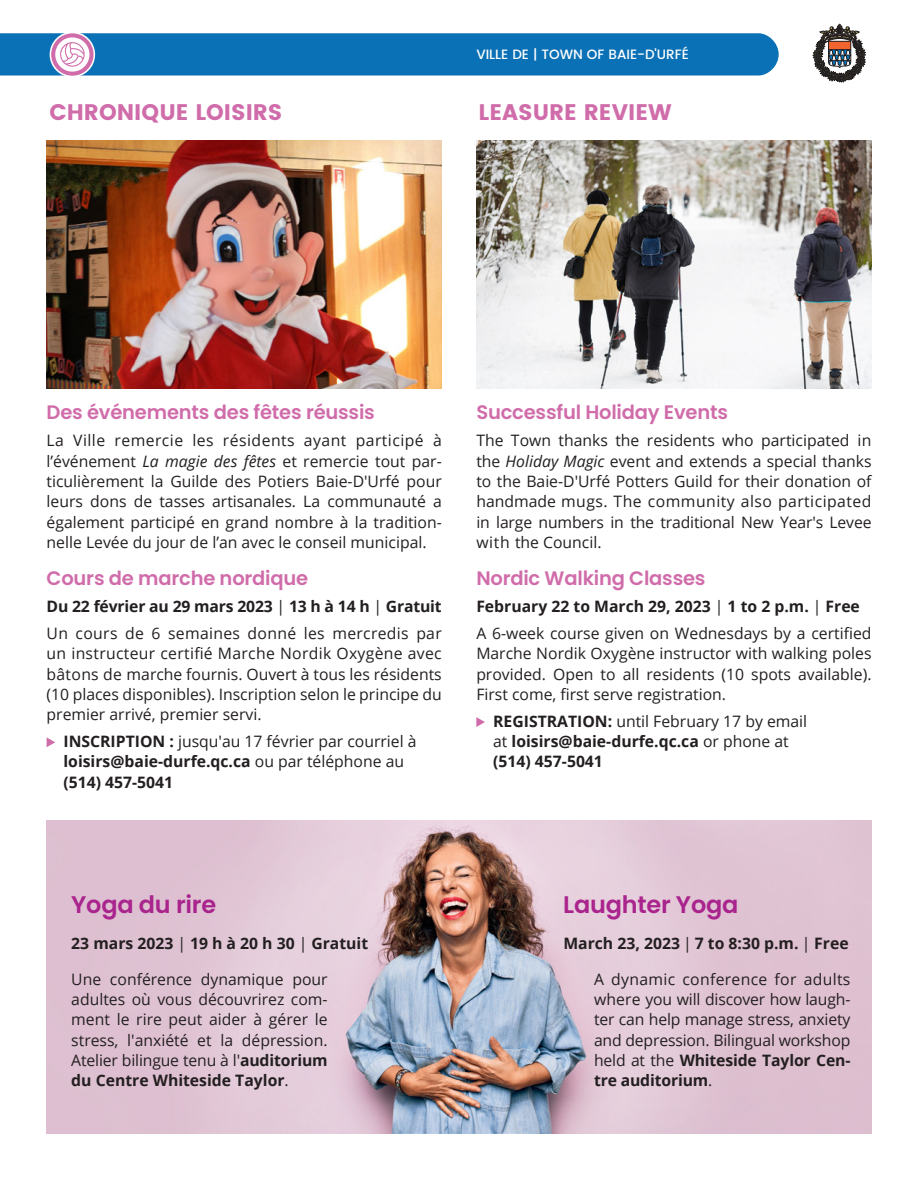
<style>
.page{position:relative;width:918px;height:1188px;background:#fff}
.page>*{position:absolute;margin:0;border:0;box-sizing:border-box;transform-origin:0 0}
.t1{font:600 24px "Poppins";letter-spacing:-.01em;color:#a9248d}
.t2{font:700 22.5px "Poppins";color:#d06caa}
.t3{font:600 19.5px "Poppins";letter-spacing:-.01em;color:#d06caa}
.t4{font:15.75px/20.2px "Open Sans";color:#231f20;text-align:justify}
.t5{font:700 15.75px/20.2px "Open Sans";color:#231f20}
.t6{font:15.75px/27px "Open Sans";letter-spacing:.02em;color:#231f20}
.t7{font:500 13.5px "Poppins";color:#fff}
.s1{font-style:italic}
.s2{font-weight:700}
.s3{font-weight:400}
</style>
<div class="page">
<svg style="left:812px;top:24px;width:54px;height:59px"></svg>
<img style="left:47px;top:820px;width:825px;height:314px">
<svg style="left:47px;top:737px;width:8px;height:10px"></svg>
<svg style="left:476px;top:717px;width:9px;height:10px"></svg>
<img style="left:476px;top:140px;width:396px;height:249px">
<img style="left:47px;top:140px;width:395px;height:249px">
<svg style="left:0;top:33px;width:779px;height:43px;background:#1a78b9"></svg>
<p class="t7" style="left:476px;top:45px;width:214px">VILLE DE | TOWN OF BAIE-D'URFÉ</p>
<h2 class="t2" style="left:50px;top:100px;width:234px">CHRONIQUE LOISIRS</h2>
<h2 class="t2" style="left:479px;top:100px;width:195px">LEASURE REVIEW</h2>
<p class="t3" style="left:47px;top:401px;width:330px">Des événements des fêtes réussis</p>
<p class="t4" style="left:47px;top:430px;width:397px">La Ville remercie les résidents ayant participé à l’événement <span class="s1">La magie des fêtes</span> et remercie tout par&shy;ticulièrement la Guilde des Potiers Baie-D'Urfé pour leurs dons de tasses artisanales. La communauté a également participé en grand nombre à la tradition&shy;nelle Levée du jour de l’an avec le conseil municipal.</p>
<p class="t3" style="left:47px;top:567px;width:263px">Cours de marche nordique</p>
<p class="t6" style="left:47px;top:593px;width:397px"><span class="s2">Du 22 février au 29 mars 2023</span> | <span class="s2">13 h à 14 h</span> | <span class="s2">Gratuit<br></span>Un cours de 6 semaines donné les mercredis par</p>
<p class="t4" style="left:47px;top:643px;width:397px">un instructeur certifié Marche Nordik Oxygène avec bâtons de marche fournis. Ouvert à tous les résidents (10 places disponibles). Inscription selon le principe du premier arrivé, premier servi.</p>
<p class="t5" style="left:63px;top:731px;width:355px">INSCRIPTION : <span class="s3">jusqu'au 17 février par courriel à </span>loisirs@baie-durfe.qc.ca <span class="s3">ou par téléphone au </span>(514) 457-5041</p>
<p class="t3" style="left:476px;top:401px;width:253px">Successful Holiday Events</p>
<p class="t4" style="left:476px;top:430px;width:397px">The Town thanks the residents who participated in the <span class="s1">Holiday Magic</span> event and extends a special thanks to the Baie-D'Urfé Potters Guild for their donation of handmade mugs. The community also participated in large numbers in the traditional New Year's Levee with the Council.</p>
<p class="t3" style="left:476px;top:567px;width:231px">Nordic Walking Classes</p>
<p class="t4" style="left:476px;top:593px;width:397px;line-height:27px"><span class="s2">February 22 to March 29, 2023</span> | <span class="s2">1 to 2 p.m.</span> | <span class="s2">Free<br></span>A 6-week course given on Wednesdays by a certified</p>
<p class="t4" style="left:476px;top:643px;width:397px">Marche Nordik Oxygène instructor with walking poles provided. Open to all residents (10 spots available).<br>First come, first serve registration.</p>
<p class="t5" style="left:493px;top:711px;width:316px">REGISTRATION: <span class="s3">until February 17 by email at</span> loisirs@baie-durfe.qc.ca <span class="s3">or phone at </span>(514) 457-5041</p>
<h1 class="t1" style="left:71px;top:891px;width:146px">Yoga du rire</h1>
<h1 class="t1" style="left:563px;top:891px;width:177px">Laughter Yoga</h1>
<p class="t5" style="left:71px;top:932px;width:298px">23 mars 2023 <span class="s3">|</span> 19 h à 20 h 30 <span class="s3">|</span> Gratuit</p>
<p class="t5" style="left:563px;top:932px;width:287px">March 23, 2023 <span class="s3">|</span> 7 to 8:30 p.m. <span class="s3">|</span> Free</p>
<p class="t4" style="left:71px;top:969px;width:258px">Une conférence dynamique pour adultes où vous découvrirez com&shy;ment le rire peut aider à gérer le stress, l'anxiété et la dépression.<br>Atelier bilingue tenu à l'<span class="s2">auditorium du Centre Whiteside Taylor</span>.</p>
<p class="t4" style="left:594px;top:969px;width:258px">A dynamic conference for adults where you will discover how laugh&shy;ter can help manage stress, anxiety and depression. Bilingual workshop held at the <span class="s2">Whiteside Taylor Cen&shy;tre auditorium</span>.</p>
</div>
